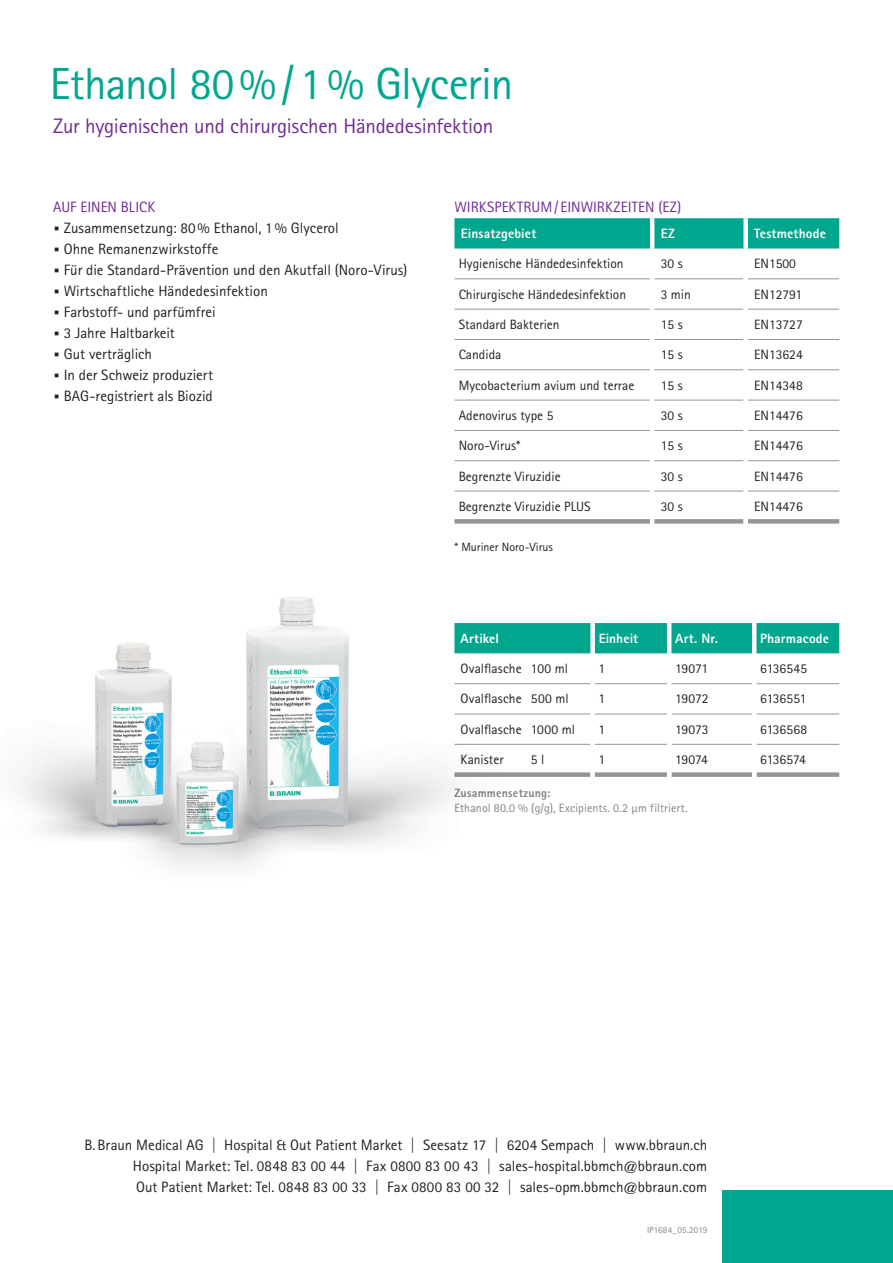
<style>
.page{position:relative;width:893px;height:1263px;background:#fff}
.page>*{position:absolute;margin:0;border:0;box-sizing:border-box;transform-origin:0 0}
.t1{font:45px "Rotis Sans Serif Pro";letter-spacing:-.02em;color:#00a78e}
.t2{font:21px "Rotis Sans Serif Pro";letter-spacing:-.01em;color:#702b91}
.t3{font:15px/21px "Rotis Sans Serif Pro";color:#231f20;text-align:justify}
.t4{font:15px "Rotis Sans Serif Pro";color:#702b91}
.t5{font:13.5px "Rotis Sans Serif Pro";color:#231f20}
.t6{font:800 13.5px "Rotis Sans Serif Pro";letter-spacing:.01em;color:#fff}
.t7{font:800 13.5px "Rotis Sans Serif Std";letter-spacing:.01em;color:#fff}
.t8{font:12px "Rotis Sans Serif Pro";letter-spacing:.01em;color:#808285}
.t9{font:12px "Rotis Sans Serif Pro";color:#231f20}
.t10{font:800 12px "Rotis Sans Serif Pro";letter-spacing:.015em;color:#808285}
.t11{font:9px "Rotis Sans Serif Pro";letter-spacing:.015em;color:#808285}
.s1{color:#702b91}
.s2{font-weight:800;font-size:30px}
</style>
<div class="page">
<div style="left:722px;top:1191px;width:171px;height:72px;background:#00a78e"></div>
<div style="left:519px;top:623px;width:320px;height:30px;background:#00a78e"></div>
<hr style="left:454px;top:683px;width:136px;height:1px;background:#939598">
<hr style="left:595px;top:683px;width:72px;height:1px;background:#939598">
<hr style="left:671px;top:683px;width:81px;height:1px;background:#939598">
<hr style="left:756px;top:683px;width:83px;height:1px;background:#939598">
<hr style="left:454px;top:714px;width:136px;height:1px;background:#939598">
<hr style="left:595px;top:714px;width:72px;height:1px;background:#939598">
<hr style="left:671px;top:714px;width:81px;height:1px;background:#939598">
<hr style="left:756px;top:714px;width:83px;height:1px;background:#939598">
<hr style="left:454px;top:744px;width:136px;height:1px;background:#939598">
<hr style="left:595px;top:744px;width:72px;height:1px;background:#939598">
<hr style="left:671px;top:744px;width:81px;height:1px;background:#939598">
<hr style="left:756px;top:744px;width:83px;height:1px;background:#939598">
<div style="left:454px;top:772px;width:136px;height:5px;background:#939598"></div>
<div style="left:595px;top:772px;width:72px;height:5px;background:#939598"></div>
<div style="left:671px;top:772px;width:81px;height:5px;background:#939598"></div>
<div style="left:756px;top:772px;width:83px;height:5px;background:#939598"></div>
<div style="left:590px;top:623px;width:5px;height:30px;background:#fff"></div>
<hr style="left:667px;top:623px;width:4px;height:30px;background:#fff">
<hr style="left:752px;top:623px;width:4px;height:30px;background:#fff">
<img style="left:17px;top:596px;width:502px;height:273px">
<svg style="left:454px;top:218px;width:385px;height:31px;background:#06a990"></svg>
<hr style="left:650px;top:218px;width:4px;height:31px;background:#fff">
<hr style="left:454px;top:278px;width:196px;height:1px;background:#939598">
<hr style="left:654px;top:278px;width:89px;height:1px;background:#939598">
<hr style="left:748px;top:278px;width:91px;height:1px;background:#939598">
<hr style="left:454px;top:309px;width:196px;height:1px;background:#939598">
<hr style="left:654px;top:309px;width:89px;height:1px;background:#939598">
<hr style="left:748px;top:309px;width:91px;height:1px;background:#939598">
<hr style="left:454px;top:339px;width:196px;height:1px;background:#939598">
<hr style="left:654px;top:339px;width:89px;height:1px;background:#939598">
<hr style="left:748px;top:339px;width:91px;height:1px;background:#939598">
<hr style="left:454px;top:369px;width:196px;height:1px;background:#939598">
<hr style="left:654px;top:369px;width:89px;height:1px;background:#939598">
<hr style="left:748px;top:369px;width:91px;height:1px;background:#939598">
<hr style="left:454px;top:400px;width:196px;height:1px;background:#939598">
<hr style="left:654px;top:400px;width:89px;height:1px;background:#939598">
<hr style="left:748px;top:400px;width:91px;height:1px;background:#939598">
<hr style="left:454px;top:430px;width:196px;height:1px;background:#939598">
<hr style="left:654px;top:430px;width:89px;height:1px;background:#939598">
<hr style="left:748px;top:430px;width:91px;height:1px;background:#939598">
<hr style="left:454px;top:460px;width:196px;height:1px;background:#939598">
<hr style="left:654px;top:460px;width:89px;height:1px;background:#939598">
<hr style="left:748px;top:460px;width:91px;height:1px;background:#939598">
<hr style="left:454px;top:491px;width:196px;height:1px;background:#939598">
<hr style="left:654px;top:491px;width:89px;height:1px;background:#939598">
<hr style="left:748px;top:491px;width:91px;height:1px;background:#939598">
<div style="left:454px;top:519px;width:196px;height:5px;background:#939598"></div>
<div style="left:654px;top:519px;width:89px;height:5px;background:#939598"></div>
<div style="left:748px;top:519px;width:91px;height:5px;background:#939598"></div>
<div style="left:743px;top:218px;width:5px;height:31px;background:#fff"></div>
<h1 class="t1" style="left:50px;top:57px;width:465px">Ethanol 80%/1% Glycerin</h1>
<h2 class="t2" style="left:53px;top:114px;width:442px">Zur hygienischen und chirurgischen Händedesinfektion</h2>
<p class="t3" style="left:53px;top:197px;width:356px;text-align:left"><span class="s1">AUF EINEN BLICK<br></span><span class="s2">·</span> Zusammensetzung: 80% Ethanol, 1% Glycerol<br><span class="s2">·</span> Ohne Remanenzwirkstoffe<br><span class="s2">·</span> Für die Standard-Prävention und den Akutfall (Noro-Virus) <span class="s2">·</span> Wirtschaftliche Händedesinfektion<br><span class="s2">·</span> Farbstoff- und parfümfrei<br><span class="s2">·</span> 3 Jahre Haltbarkeit<br><span class="s2">·</span> Gut verträglich<br><span class="s2">·</span> In der Schweiz produziert<br><span class="s2">·</span> BAG-registriert als Biozid</p>
<p class="t4" style="left:454px;top:198px;width:228px">WIRKSPEKTRUM/ EINWIRKZEITEN (EZ)</p>
<p class="t7" style="left:461px;top:225px;width:77px">Einsatzgebiet</p>
<p class="t7" style="left:661px;top:225px;width:16px">EZ</p>
<p class="t7" style="left:754px;top:225px;width:73px">Testmethode</p>
<p class="t5" style="left:459px;top:256px;width:166px">Hygienische Händedesinfektion</p>
<p class="t5" style="left:661px;top:256px;width:23px">30 s</p>
<p class="t5" style="left:754px;top:256px;width:43px">EN1500</p>
<p class="t5" style="left:459px;top:286px;width:169px">Chirurgische Händedesinfektion</p>
<p class="t5" style="left:661px;top:286px;width:32px">3 min</p>
<p class="t5" style="left:754px;top:286px;width:50px">EN12791</p>
<p class="t5" style="left:459px;top:316px;width:102px">Standard Bakterien</p>
<p class="t5" style="left:661px;top:316px;width:23px">15 s</p>
<p class="t5" style="left:754px;top:316px;width:50px">EN13727</p>
<p class="t5" style="left:459px;top:347px;width:44px">Candida</p>
<p class="t5" style="left:661px;top:347px;width:23px">15 s</p>
<p class="t5" style="left:754px;top:347px;width:50px">EN13624</p>
<p class="t5" style="left:459px;top:377px;width:177px">Mycobacterium avium und terrae</p>
<p class="t5" style="left:661px;top:377px;width:23px">15 s</p>
<p class="t5" style="left:754px;top:377px;width:50px">EN14348</p>
<p class="t5" style="left:459px;top:407px;width:96px">Adenovirus type 5</p>
<p class="t5" style="left:661px;top:407px;width:23px">30 s</p>
<p class="t5" style="left:754px;top:407px;width:50px">EN14476</p>
<p class="t5" style="left:459px;top:438px;width:63px">Noro-Virus*</p>
<p class="t5" style="left:661px;top:438px;width:23px">15 s</p>
<p class="t5" style="left:754px;top:438px;width:50px">EN14476</p>
<p class="t5" style="left:459px;top:468px;width:103px">Begrenzte Viruzidie</p>
<p class="t5" style="left:661px;top:468px;width:23px">30 s</p>
<p class="t5" style="left:754px;top:468px;width:50px">EN14476</p>
<p class="t5" style="left:459px;top:498px;width:133px">Begrenzte Viruzidie PLUS</p>
<p class="t5" style="left:661px;top:498px;width:23px">30 s</p>
<p class="t5" style="left:754px;top:498px;width:50px">EN14476</p>
<p class="t9" style="left:454px;top:539px;width:100px">* Muriner Noro-Virus</p>
<p class="t6" style="left:460px;top:630px;width:40px">Artikel</p>
<p class="t6" style="left:599px;top:630px;width:41px">Einheit</p>
<p class="t6" style="left:675px;top:630px;width:44px">Art. Nr.</p>
<p class="t6" style="left:760px;top:630px;width:70px">Pharmacode</p>
<p class="t5" style="left:460px;top:661px;width:109px">Ovalflasche 100 ml</p>
<p class="t5" style="left:599px;top:661px;width:8px">1</p>
<p class="t5" style="left:675px;top:661px;width:35px">19071</p>
<p class="t5" style="left:760px;top:661px;width:49px">6136545</p>
<p class="t5" style="left:460px;top:691px;width:110px">Ovalflasche 500 ml</p>
<p class="t5" style="left:599px;top:691px;width:8px">1</p>
<p class="t5" style="left:675px;top:691px;width:35px">19072</p>
<p class="t5" style="left:760px;top:691px;width:48px">6136551</p>
<p class="t5" style="left:460px;top:721px;width:116px">Ovalflasche 1000 ml</p>
<p class="t5" style="left:599px;top:721px;width:8px">1</p>
<p class="t5" style="left:675px;top:721px;width:35px">19073</p>
<p class="t5" style="left:760px;top:721px;width:49px">6136568</p>
<p class="t5" style="left:460px;top:751px;width:45px">Kanister</p>
<p class="t5" style="left:531px;top:751px;width:15px">5 l</p>
<p class="t5" style="left:599px;top:751px;width:8px">1</p>
<p class="t5" style="left:675px;top:751px;width:34px">19074</p>
<p class="t5" style="left:760px;top:751px;width:47px">6136574</p>
<p class="t10" style="left:454px;top:785px;width:98px">Zusammensetzung:</p>
<p class="t8" style="left:454px;top:801px;width:235px">Ethanol 80.0 % (g/g), Excipients. 0.2 μm filtriert.</p>
<p class="t3" style="left:133px;top:1134px;width:576px;text-indent:-48px">B.Braun Medical AG | Hospital &amp; Out Patient Market | Seesatz 17 | 6204 Sempach | www.bbraun.ch Hospital Market: Tel. 0848 83 00 44 | Fax 0800 83 00 43 | sales-hospital.bbmch@bbraun.com Out Patient Market: Tel. 0848 83 00 33 | Fax 0800 83 00 32 | sales-opm.bbmch@bbraun.com</p>
<p class="t11" style="left:647px;top:1225px;width:62px">IP1684_05.2019</p>
</div>
